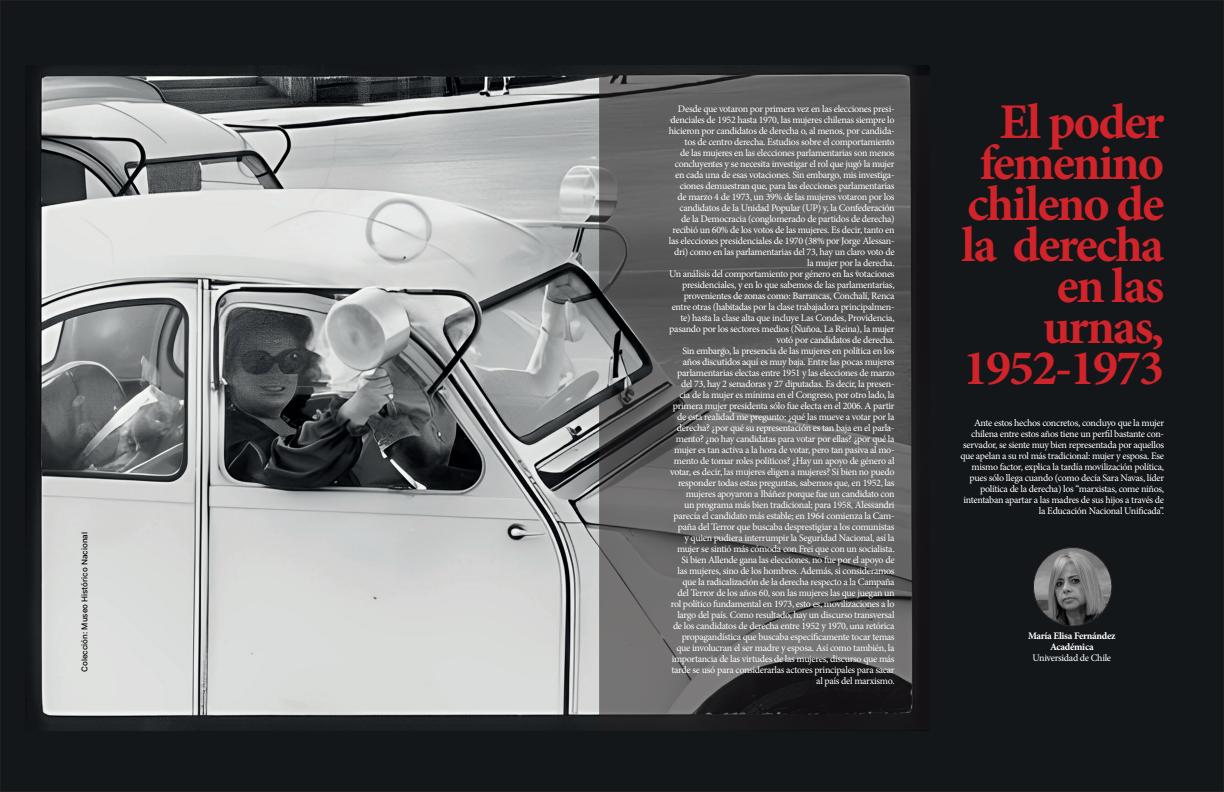
<style>
.page{position:relative;width:1224px;height:792px;background:#fff}
.page>*{position:absolute;margin:0;border:0;box-sizing:border-box;transform-origin:0 0}
.t1{font:700 50px/41px "Minion Pro";letter-spacing:-.04em;color:#d1232a;text-align:right}
.t2{font:10px/11px "Minion Pro";letter-spacing:-.03em;color:#fff;text-align:right}
.t3{font:700 10px/11px "Minion Pro";letter-spacing:-.03em;color:#fff;text-align:center}
.t4{font:8px "Inter";color:#000}
</style>
<div class="page">
<div style="left:0;top:1px;width:1223px;height:791px;background:#14171a"></div>
<img style="left:26px;top:65px;width:904px;height:665px">
<img style="left:1034px;top:549px;width:78px;height:77px">
<div style="left:1033px;top:547px;width:79px;height:79px;border:1px solid #231f20;border-radius:50%"></div>
<svg style="left:599px;top:75px;width:331px;height:655px;background:#595859"></svg>
<p class="t4" style="left:79px;top:672px;width:142px;rotate:-90deg">Colección: Museo Histórico Nacional</p>
<p class="t2" style="left:669px;top:104px;width:227px">Desde que votaron por primera vez en las elecciones presi&shy;denciales de 1952 hasta 1970, las mujeres chilenas siempre lo hicieron por candidatos de derecha o, al menos, por candida&shy;tos de centro derecha. Estudios sobre el comportamiento<br>de las mujeres en las elecciones parlamentarias son menos concluyentes y se necesita investigar el rol que jugó la mujer en cada una de esas votaciones. Sin embargo, mis investiga&shy;ciones demuestran que, para las elecciones parlamentarias de marzo 4 de 1973, un 39% de las mujeres votaron por los candidatos de la Unidad Popular (UP) y, la Confederación de la Democracia (conglomerado de partidos de derecha) recibió un 60% de los votos de las mujeres. Es decir, tanto en las elecciones presidenciales de 1970 (38% por Jorge Alessan&shy;dri) como en las parlamentarias del 73, hay un claro voto de la mujer por la derecha.<br>Un análisis del comportamiento por género en las votaciones presidenciales, y en lo que sabemos de las parlamentarias, provenientes de zonas como: Barrancas, Conchalí, Renca entre otras (habitadas por la clase trabajadora principalmen&shy;te) hasta la clase alta que incluye Las Condes, Providencia, pasando por los sectores medios (Ñuñoa, La Reina), la mujer votó por candidatos de derecha.<br>Sin embargo, la presencia de las mujeres en política en los años discutidos aquí es muy baja. Entre las pocas mujeres parlamentarias electas entre 1951 y las elecciones de marzo del 73, hay 2 senadoras y 27 diputadas. Es decir, la presen&shy;cia de la mujer es mínima en el Congreso, por otro lado, la primera mujer presidenta sólo fue electa en el 2006. A partir de esta realidad me pregunto: ¿qué las mueve a votar por la derecha? ¿por qué su representación es tan baja en el parla&shy;mento? ¿no hay candidatas para votar por ellas? ¿por qué la mujer es tan activa a la hora de votar, pero tan pasiva al mo&shy;mento de tomar roles políticos? ¿Hay un apoyo de género al votar, es decir, las mujeres eligen a mujeres? Si bien no puedo responder todas estas preguntas, sabemos que, en 1952, las mujeres apoyaron a Ibáñez porque fue un candidato con<br>un programa más bien tradicional; para 1958, Alessandri parecía el candidato más estable; en 1964 comienza la Cam&shy;paña del Terror que buscaba desprestigiar a los comunistas<br>y quien pudiera interrumpir la Seguridad Nacional, así la mujer se sintió más cómoda con Frei que con un socialista.<br>Si bien Allende gana las elecciones, no fue por el apoyo de<br>las mujeres, sino de los hombres. Además, si consideramos que la radicalización de la derecha respecto a la Campaña del Terror de los años 60, son las mujeres las que juegan un rol político fundamental en 1973, esto es, movilizaciones a lo largo del país. Como resultado, hay un discurso transversal de los candidatos de derecha entre 1952 y 1970, una retórica propagandística que buscaba específicamente tocar temas que involucran el ser madre y esposa. Así como también, la importancia de las virtudes de las mujeres, discurso que más tarde se usó para considerarlas actores principales para sacar al país del marxismo.</p>
<h1 class="t1" style="left:962px;top:101px;width:204px">El poder femenino chileno de la derecha en las urnas,<br>1952-1973</h1>
<p class="t2" style="left:960px;top:418px;width:205px">Ante estos hechos concretos, concluyo que la mujer chilena entre estos años tiene un perfil bastante con&shy;servador, se siente muy bien representada por aquellos que apelan a su rol más tradicional: mujer y esposa. Ese mismo factor, explica la tardía movilización política, pues sólo llega cuando (como decía Sara Navas, líder política de la derecha) los “marxistas, come niños, intentaban apartar a las madres de sus hijos a través de la Educación Nacional Unificada”.</p>
<p class="t3" style="left:1028px;top:630px;width:89px">María Elisa Fernández<br>Académica</p>
<p class="t2" style="left:1033px;top:652px;width:80px">Universidad de Chile</p>
</div>
